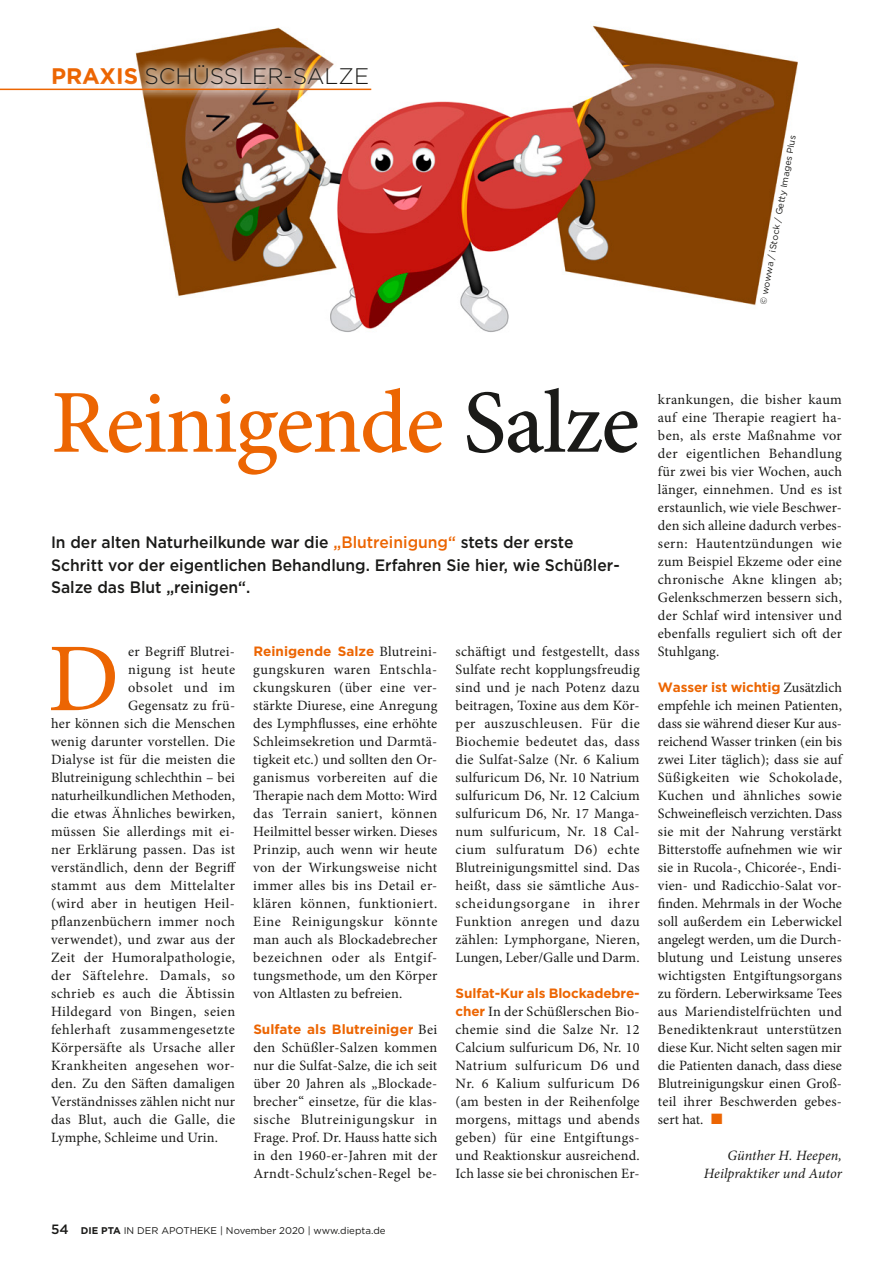
<style>
.page{position:relative;width:893px;height:1263px;background:#fff}
.page>*{position:absolute;margin:0;border:0;box-sizing:border-box;transform-origin:0 0}
.t1{font:97.35px "Minion Pro";color:#ec6502}
.t2{font:500 90px "Minion Pro";letter-spacing:-.02em;color:#ec6502}
.t3{font:300 22.5px "Gotham";color:#1a1a18}
.t4{font:500 16.5px/22.5px "Gotham";color:#1a1a18;scale:.95 1}
.t5{font:14.25px/18px "Minion Pro";letter-spacing:.02em;color:#1a1a18;text-align:justify}
.t6{font:italic 14.25px/18px "Minion Pro";color:#1a1a18;text-align:right}
.t7{font:14.25px "Minion Pro";letter-spacing:.04em;color:#1a1a18}
.t8{font:14.25px "Minion Pro";letter-spacing:.05em;color:#1a1a18}
.t9{font:14.25px "Minion Pro";letter-spacing:.045em;color:#1a1a18}
.t10{font:700 13.5px "Gotham";letter-spacing:-.005em;color:#ec6502}
.t11{font:9.75px "Gotham";color:#1a1a18}
.t12{font:9px "Gotham";color:#1a1a18}
.s1{font-weight:700;color:#ec6502}
.s2{color:#1a1a18}
.s3{color:#ec6502}
.s4{font-family:"Minion Pro";font-weight:400;font-size:14.25px;color:#1a1a18}
.s5{font-weight:500;font-size:13.5px}
.s6{font-weight:700}
.s7{font-family:"Gotham";font-weight:700;font-size:13.5px;color:#ec6502}
</style>
<div class="page">
<img style="left:135px;top:25px;width:663px;height:307px">
<div style="left:0;top:55px;width:381px;height:45px;background:#fff;opacity:.75"></div>
<hr style="left:0;top:89px;width:371px;height:1px;background:#ec6502">
<h3 class="t3" style="left:51px;top:62px;width:320px"><span class="s1">PRAXIS</span> SCHÜSSLER-SALZE</h3>
<p class="t12" style="left:757px;top:304px;width:174px;rotate:-80deg">© wowwa / iStock / Getty Images Plus</p>
<h2 class="t2" style="left:51px;top:362px;width:590px">Reinigende <span class="s2">Salze</span></h2>
<p class="t4" style="left:51px;top:531px;width:600px">In der alten Naturheilkunde war die <span class="s3">„Blutreinigung“</span> stets der erste<br>Schritt vor der eigentlichen Behandlung. Erfahren Sie hier, wie Schüßler-<br>Salze das Blut „reinigen“.</p>
<h1 class="t1" style="left:48px;top:614px;width:73px">D</h1>
<p class="t5" style="left:128px;top:643px;width:108px">er Begriff Blutrei-</p>
<p class="t5" style="left:128px;top:661px;width:108px">nigung ist heute</p>
<p class="t9" style="left:128px;top:678px;width:108px">obsolet und im</p>
<p class="t5" style="left:128px;top:697px;width:108px">Gegensatz zu frü-</p>
<p class="t5" style="left:51px;top:715px;width:186px">her können sich die Menschen</p>
<p class="t5" style="left:51px;top:733px;width:186px">wenig darunter vorstellen. Die</p>
<p class="t5" style="left:51px;top:751px;width:186px">Dialyse ist für die meisten die</p>
<p class="t5" style="left:51px;top:769px;width:186px">Blutreinigung schlechthin – bei</p>
<p class="t5" style="left:51px;top:787px;width:186px">naturheilkundlichen Methoden,</p>
<p class="t5" style="left:51px;top:805px;width:186px">die etwas Ähnliches bewirken,</p>
<p class="t5" style="left:51px;top:823px;width:185px">müssen Sie allerdings mit ei-</p>
<p class="t5" style="left:51px;top:841px;width:185px">ner Erklärung passen. Das ist</p>
<p class="t5" style="left:51px;top:859px;width:187px">verständlich, denn der Begriff</p>
<p class="t5" style="left:51px;top:877px;width:186px">stammt aus dem Mittelalter</p>
<p class="t5" style="left:51px;top:895px;width:186px">(wird aber in heutigen Heil-</p>
<p class="t5" style="left:51px;top:913px;width:186px">pflanzenbüchern immer noch</p>
<p class="t5" style="left:51px;top:931px;width:186px">verwendet), und zwar aus der</p>
<p class="t5" style="left:51px;top:949px;width:186px">Zeit der Humoralpathologie,</p>
<p class="t8" style="left:51px;top:966px;width:186px">der Säftelehre. Damals, so</p>
<p class="t5" style="left:51px;top:985px;width:185px">schrieb es auch die Äbtissin</p>
<p class="t5" style="left:51px;top:1003px;width:186px">Hildegard von Bingen, seien</p>
<p class="t7" style="left:51px;top:1020px;width:185px">fehlerhaft zusammengesetzte</p>
<p class="t5" style="left:51px;top:1039px;width:186px">Körpersäfte als Ursache aller</p>
<p class="t5" style="left:51px;top:1057px;width:186px">Krankheiten angesehen wor-</p>
<p class="t5" style="left:51px;top:1075px;width:185px">den. Zu den Säften damaligen</p>
<p class="t5" style="left:51px;top:1093px;width:185px">Verständnisses zählen nicht nur</p>
<p class="t5" style="left:51px;top:1111px;width:186px">das Blut, auch die Galle, die</p>
<p class="t5" style="left:51px;top:1129px;width:169px">Lymphe, Schleime und Urin.</p>
<p class="t10" style="left:253px;top:642px;width:186px">Reinigende Salze <span class="s4">Blutreini-</span></p>
<p class="t5" style="left:253px;top:661px;width:186px">gungskuren waren Entschla&shy;ckungskuren (über eine ver&shy;stärkte Diurese, eine Anregung des Lymphflusses, eine erhöhte Schleimsekretion und Darmtä&shy;tigkeit etc.) und sollten den Or&shy;ganismus vorbereiten auf die Therapie nach dem Motto: Wird das Terrain saniert, können Heilmittel besser wirken. Dieses Prinzip, auch wenn wir heute von der Wirkungsweise nicht immer alles bis ins Detail er&shy;klären können, funktioniert.<br>Eine Reinigungskur könnte man auch als Blockadebrecher bezeichnen oder als Entgif&shy;tungsmethode, um den Körper von Altlasten zu befreien.</p>
<p class="t10" style="left:253px;top:1020px;width:186px">Sulfate als Blutreiniger <span class="s4">Bei</span></p>
<p class="t5" style="left:253px;top:1039px;width:186px">den Schüßler-Salzen kommen nur die Sulfat-Salze, die ich seit über 20 Jahren als „Blockade&shy;brecher“ einsetze, für die klas&shy;sische Blutreinigungskur in Frage. Prof. Dr. Hauss hatte sich in den 1960-er-Jahren mit der Arndt-Schulz‘schen-Regel be-</p>
<p class="t11" style="left:51px;top:1224px;width:336px"><span class="s5">54</span> <span class="s6">DIE PTA</span> IN DER APOTHEKE | November 2020 | www.diepta.de</p>
<p class="t5" style="left:456px;top:643px;width:186px">schäftigt und festgestellt, dass Sulfate recht kopplungsfreudig sind und je nach Potenz dazu beitragen, Toxine aus dem Kör&shy;per auszuschleusen. Für die Biochemie bedeutet das, dass die Sulfat-Salze (Nr. 6 Kalium sulfuricum D6, Nr. 10 Natrium sulfuricum D6, Nr. 12 Calcium sulfuricum D6, Nr. 17 Manga&shy;num sulfuricum, Nr. 18 Cal&shy;cium sulfuratum D6) echte Blutreinigungsmittel sind. Das heißt, dass sie sämtliche Aus&shy;scheidungsorgane in ihrer Funktion anregen und dazu zählen: Lymphorgane, Nieren, Lungen, Leber/Galle und Darm.</p>
<p class="t10" style="left:456px;top:984px;width:186px">Sulfat-Kur als Blockadebre-</p>
<p class="t5" style="left:456px;top:1003px;width:186px"><span class="s7">cher</span> In der Schüßlerschen Bio&shy;chemie sind die Salze Nr. 12<br>Calcium sulfuricum D6, Nr. 10<br>Natrium sulfuricum D6 und Nr. 6 Kalium sulfuricum D6 (am besten in der Reihenfolge morgens, mittags und abends geben) für eine Entgiftungs&shy;und Reaktionskur ausreichend.<br>Ich lasse sie bei chronischen Er-</p>
<p class="t5" style="left:658px;top:391px;width:186px">krankungen, die bisher kaum auf eine Therapie reagiert ha&shy;ben, als erste Maßnahme vor der eigentlichen Behandlung für zwei bis vier Wochen, auch länger, einnehmen. Und es ist erstaunlich, wie viele Beschwer&shy;den sich alleine dadurch verbes&shy;sern: Hautentzündungen wie zum Beispiel Ekzeme oder eine chronische Akne klingen ab; Gelenkschmerzen bessern sich, der Schlaf wird intensiver und ebenfalls reguliert sich oft der Stuhlgang.</p>
<p class="t10" style="left:658px;top:678px;width:186px">Wasser ist wichtig <span class="s4">Zusätzlich</span></p>
<p class="t5" style="left:658px;top:697px;width:186px">empfehle ich meinen Patienten, dass sie während dieser Kur aus&shy;reichend Wasser trinken (ein bis zwei Liter täglich); dass sie auf Süßigkeiten wie Schokolade, Kuchen und ähnliches sowie Schweinefleisch verzichten. Dass sie mit der Nahrung verstärkt Bitterstoffe aufnehmen wie wir sie in Rucola-, Chicorée-, Endi&shy;vien- und Radicchio-Salat vor&shy;finden. Mehrmals in der Woche soll außerdem ein Leberwickel angelegt werden, um die Durch&shy;blutung und Leistung unseres wichtigsten Entgiftungsorgans zu fördern. Leberwirksame Tees aus Mariendistelfrüchten und Benediktenkraut unterstützen diese Kur. Nicht selten sagen mir die Patienten danach, dass diese Blutreinigungskur einen Groß&shy;teil ihrer Beschwerden gebes&shy;sert hat. <span class="s3">■</span></p>
<p class="t6" style="left:704px;top:1147px;width:140px">Günther H. Heepen,<br>Heilpraktiker und Autor</p>
</div>
